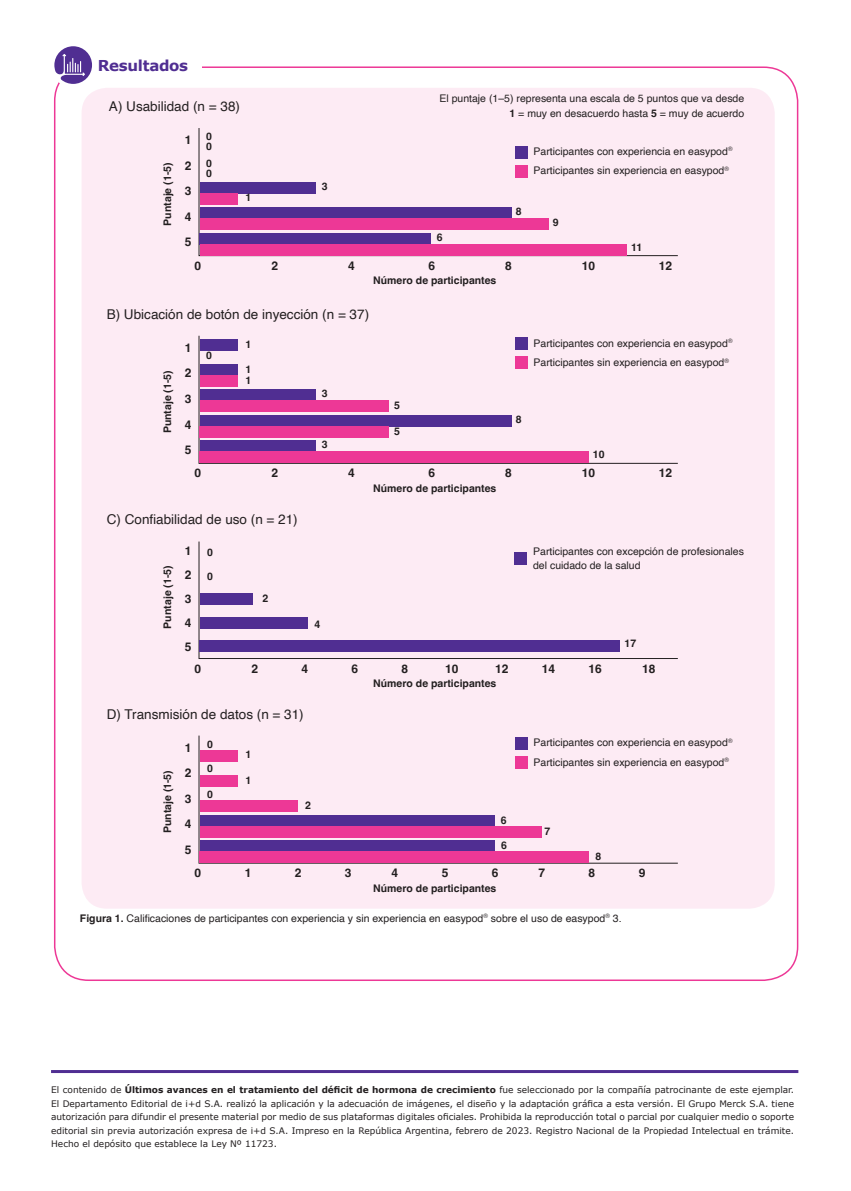
<style>
.page{position:relative;width:851px;height:1191px;background:#fff}
.page>*{position:absolute;margin:0;border:0;box-sizing:border-box;transform-origin:0 0}
.t1{font:700 15px "Verdana";letter-spacing:-.02em;color:#502e92}
.t2{font:13.5px "Helvetica";color:#231f20}
.t3{font:700 12px/25.5px "Helvetica";color:#231f20;text-align:justify}
.t4{font:10.5px/19.5px "Helvetica";color:#231f20}
.t5{font:700 10.5px/10.5px "Helvetica";color:#231f20}
.t6{font:9px/13.5px "Verdana";color:#231f20;text-align:justify}
.s1{font-weight:700}
</style>
<div class="page">
<div style="left:81px;top:88px;width:693px;height:820px;background:#fdebf4;border-radius:26px"></div>
<svg style="left:54px;top:46px;width:38px;height:38px"></svg>
<svg style="left:198px;top:128px;width:480px;height:128px"></svg>
<div style="left:514px;top:146px;width:13px;height:12px;background:#502e92"></div>
<div style="left:514px;top:165px;width:13px;height:13px;background:#ed3896"></div>
<div style="left:200px;top:182px;width:115px;height:11px;background:#502e92"></div>
<div style="left:200px;top:193px;width:37px;height:11px;background:#ed3896"></div>
<div style="left:200px;top:233px;width:231px;height:11px;background:#502e92"></div>
<div style="left:200px;top:244px;width:426px;height:11px;background:#ed3896"></div>
<div style="left:200px;top:207px;width:311px;height:11px;background:#502e92"></div>
<div style="left:200px;top:218px;width:348px;height:12px;background:#ed3896"></div>
<svg style="left:198px;top:335px;width:480px;height:129px"></svg>
<div style="left:514px;top:337px;width:13px;height:13px;background:#502e92"></div>
<div style="left:514px;top:356px;width:13px;height:13px;background:#ed3896"></div>
<div style="left:200px;top:390px;width:115px;height:11px;background:#502e92"></div>
<div style="left:200px;top:401px;width:188px;height:11px;background:#ed3896"></div>
<div style="left:200px;top:441px;width:115px;height:11px;background:#502e92"></div>
<div style="left:200px;top:452px;width:388px;height:11px;background:#ed3896"></div>
<div style="left:200px;top:415px;width:311px;height:11px;background:#502e92"></div>
<div style="left:200px;top:426px;width:189px;height:11px;background:#ed3896"></div>
<div style="left:200px;top:365px;width:37px;height:11px;background:#502e92"></div>
<div style="left:200px;top:376px;width:37px;height:11px;background:#ed3896"></div>
<div style="left:200px;top:339px;width:37px;height:11px;background:#502e92"></div>
<svg style="left:198px;top:735px;width:480px;height:129px"></svg>
<div style="left:514px;top:737px;width:13px;height:13px;background:#502e92"></div>
<div style="left:514px;top:756px;width:13px;height:13px;background:#ed3896"></div>
<div style="left:200px;top:800px;width:97px;height:11px;background:#ed3896"></div>
<div style="left:200px;top:840px;width:294px;height:11px;background:#502e92"></div>
<div style="left:200px;top:851px;width:388px;height:11px;background:#ed3896"></div>
<div style="left:200px;top:815px;width:294px;height:11px;background:#502e92"></div>
<div style="left:200px;top:826px;width:341px;height:11px;background:#ed3896"></div>
<div style="left:200px;top:775px;width:37px;height:11px;background:#ed3896"></div>
<div style="left:200px;top:750px;width:37px;height:11px;background:#ed3896"></div>
<svg style="left:198px;top:541px;width:480px;height:118px"></svg>
<div style="left:514px;top:552px;width:13px;height:12px;background:#502e92"></div>
<div style="left:200px;top:593px;width:52px;height:11px;background:#502e92"></div>
<div style="left:200px;top:640px;width:419px;height:11px;background:#502e92"></div>
<div style="left:200px;top:618px;width:107px;height:11px;background:#502e92"></div>
<hr style="left:51px;top:1070px;width:747px;height:3px;background:#502e92">
<h1 class="t1" style="left:98px;top:56px;width:92px">Resultados</h1>
<h2 class="t2" style="left:109px;top:96px;width:132px">A) Usabilidad (n = 38)</h2>
<p class="t5" style="left:163px;top:226px;width:65px;rotate:-90deg">Puntaje (1-5)</p>
<h3 class="t3" style="left:185px;top:129px;width:8px">1<br>2<br>3<br>4<br>5</h3>
<p class="t5" style="left:206px;top:132px;width:7px">0<br>0</p>
<p class="t5" style="left:206px;top:159px;width:7px">0<br>0</p>
<p class="t5" style="left:245px;top:194px;width:7px">1</p>
<p class="t5" style="left:322px;top:182px;width:7px">3</p>
<p class="t4" style="left:439px;top:91px;width:306px;line-height:15px;text-align:right">El puntaje (1–5) representa una escala de 5 puntos que va desde<br><span class="s1">1</span> = muy en desacuerdo hasta <span class="s1">5</span> = muy de acuerdo</p>
<p class="t5" style="left:437px;top:233px;width:7px">6</p>
<p class="t5" style="left:516px;top:208px;width:7px">8</p>
<p class="t4" style="left:533px;top:142px;width:200px">Participantes con experiencia en easypod<sup>®<br></sup>Participantes sin experiencia en easypod<sup>®</sup></p>
<p class="t5" style="left:552px;top:218px;width:7px">9</p>
<p class="t5" style="left:631px;top:243px;width:13px">11</p>
<h3 class="t3" style="left:195px;top:254px;width:8px">0</h3>
<h3 class="t3" style="left:271px;top:254px;width:8px">2</h3>
<h3 class="t3" style="left:348px;top:254px;width:8px">4</h3>
<h3 class="t3" style="left:428px;top:254px;width:8px">6</h3>
<h3 class="t3" style="left:505px;top:254px;width:8px">8</h3>
<h3 class="t3" style="left:582px;top:254px;width:15px">10</h3>
<h3 class="t3" style="left:658px;top:254px;width:15px">12</h3>
<p class="t5" style="left:373px;top:276px;width:125px">Número de participantes</p>
<h2 class="t2" style="left:107px;top:304px;width:264px">B) Ubicación de botón de inyección (n = 37)</h2>
<p class="t5" style="left:163px;top:433px;width:65px;rotate:-90deg">Puntaje (1-5)</p>
<h3 class="t3" style="left:185px;top:336px;width:8px">1<br>2<br>3<br>4<br>5</h3>
<p class="t5" style="left:206px;top:351px;width:7px">0</p>
<p class="t5" style="left:245px;top:340px;width:7px">1</p>
<p class="t5" style="left:245px;top:365px;width:7px">1</p>
<p class="t5" style="left:245px;top:377px;width:7px">1</p>
<p class="t5" style="left:322px;top:389px;width:7px">3</p>
<p class="t5" style="left:322px;top:440px;width:7px">3</p>
<p class="t5" style="left:394px;top:401px;width:7px">5</p>
<p class="t5" style="left:394px;top:427px;width:7px">5</p>
<p class="t4" style="left:533px;top:333px;width:200px">Participantes con experiencia en easypod<sup>®<br></sup>Participantes sin experiencia en easypod<sup>®</sup></p>
<p class="t5" style="left:516px;top:415px;width:7px">8</p>
<p class="t5" style="left:592px;top:451px;width:13px">10</p>
<h3 class="t3" style="left:195px;top:462px;width:8px">0</h3>
<h3 class="t3" style="left:271px;top:462px;width:8px">2</h3>
<h3 class="t3" style="left:348px;top:462px;width:8px">4</h3>
<h3 class="t3" style="left:428px;top:462px;width:8px">6</h3>
<h3 class="t3" style="left:505px;top:462px;width:8px">8</h3>
<h3 class="t3" style="left:582px;top:462px;width:15px">10</h3>
<h3 class="t3" style="left:658px;top:462px;width:15px">12</h3>
<h2 class="t2" style="left:107px;top:508px;width:192px">C) Confiabilidad de uso (n = 21)</h2>
<p class="t5" style="left:163px;top:628px;width:65px;rotate:-90deg">Puntaje (1-5)</p>
<h3 class="t3" style="left:185px;top:540px;width:8px;line-height:24px">1<br>2<br>3<br>4<br>5</h3>
<p class="t5" style="left:207px;top:548px;width:7px">0</p>
<p class="t5" style="left:207px;top:572px;width:7px">0</p>
<p class="t5" style="left:262px;top:594px;width:7px">2</p>
<p class="t5" style="left:314px;top:620px;width:7px">4</p>
<p class="t5" style="left:373px;top:484px;width:125px">Número de participantes</p>
<p class="t4" style="left:533px;top:545px;width:212px;line-height:13.5px">Participantes con excepción de profesionales del cuidado de la salud</p>
<p class="t5" style="left:624px;top:639px;width:13px">17</p>
<h3 class="t3" style="left:195px;top:657px;width:8px">0</h3>
<h3 class="t3" style="left:251px;top:657px;width:8px">2</h3>
<h3 class="t3" style="left:301px;top:657px;width:8px">4</h3>
<h3 class="t3" style="left:351px;top:657px;width:8px">6</h3>
<h3 class="t3" style="left:401px;top:657px;width:8px">8</h3>
<h3 class="t3" style="left:445px;top:657px;width:15px">10</h3>
<h3 class="t3" style="left:495px;top:657px;width:15px">12</h3>
<h3 class="t3" style="left:541px;top:657px;width:15px">14</h3>
<h3 class="t3" style="left:588px;top:657px;width:15px">16</h3>
<h3 class="t3" style="left:642px;top:657px;width:15px">18</h3>
<h2 class="t2" style="left:107px;top:703px;width:198px">D) Transmisión de datos (n = 31)</h2>
<p class="t5" style="left:163px;top:833px;width:65px;rotate:-90deg">Puntaje (1-5)</p>
<h3 class="t3" style="left:185px;top:736px;width:8px">1<br>2<br>3<br>4<br>5</h3>
<p class="t5" style="left:207px;top:740px;width:7px">0</p>
<p class="t5" style="left:207px;top:764px;width:7px">0</p>
<p class="t5" style="left:207px;top:790px;width:7px">0</p>
<p class="t5" style="left:245px;top:750px;width:7px">1</p>
<p class="t5" style="left:245px;top:776px;width:7px">1</p>
<p class="t5" style="left:305px;top:801px;width:7px">2</p>
<p class="t5" style="left:373px;top:679px;width:125px">Número de participantes</p>
<p class="t5" style="left:501px;top:816px;width:7px">6</p>
<p class="t5" style="left:501px;top:841px;width:7px">6</p>
<p class="t4" style="left:533px;top:733px;width:200px">Participantes con experiencia en easypod<sup>®<br></sup>Participantes sin experiencia en easypod<sup>®</sup></p>
<p class="t5" style="left:544px;top:827px;width:7px">7</p>
<p class="t5" style="left:595px;top:852px;width:7px">8</p>
<h3 class="t3" style="left:195px;top:861px;width:8px">0</h3>
<h3 class="t3" style="left:245px;top:861px;width:8px">1</h3>
<h3 class="t3" style="left:295px;top:861px;width:8px">2</h3>
<h3 class="t3" style="left:345px;top:861px;width:8px">3</h3>
<h3 class="t3" style="left:391px;top:861px;width:8px">4</h3>
<h3 class="t3" style="left:441px;top:861px;width:8px">5</h3>
<h3 class="t3" style="left:491px;top:861px;width:8px">6</h3>
<h3 class="t3" style="left:538px;top:861px;width:8px">7</h3>
<h3 class="t3" style="left:588px;top:861px;width:8px">8</h3>
<h3 class="t3" style="left:638px;top:861px;width:8px">9</h3>
<p class="t5" style="left:373px;top:884px;width:125px">Número de participantes</p>
<p class="t4" style="left:80px;top:908px;width:543px"><span class="s1">Figura 1.</span> Calificaciones de participantes con experiencia y sin experiencia en easypod<sup>®</sup> sobre el uso de easypod<sup>®</sup> 3.</p>
<p class="t6" style="left:51px;top:1083px;width:744px">El contenido de <span class="s1">Últimos avances en el tratamiento del déficit de hormona de crecimiento</span> fue seleccionado por la compañía patrocinante de este ejemplar.<br>El Departamento Editorial de i+d S.A. realizó la aplicación y la adecuación de imágenes, el diseño y la adaptación gráfica a esta versión. El Grupo Merck S.A. tiene autorización para difundir el presente material por medio de sus plataformas digitales oficiales. Prohibida la reproducción total o parcial por cualquier medio o soporte editorial sin previa autorización expresa de i+d S.A. Impreso en la República Argentina, febrero de 2023. Registro Nacional de la Propiedad Intelectual en trámite.<br>Hecho el depósito que establece la Ley Nº 11723.</p>
</div>
